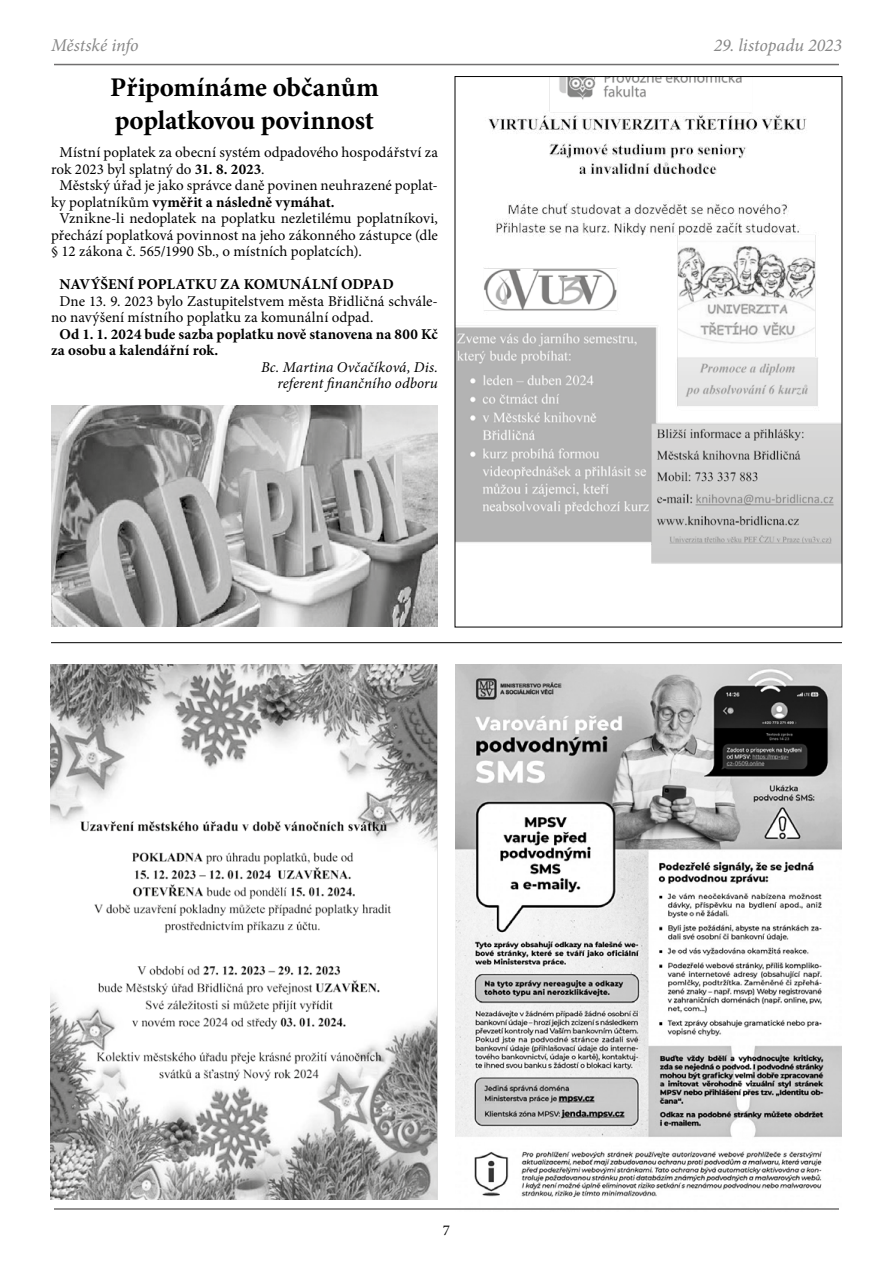
<style>
.page{position:relative;width:893px;height:1263px;background:#fff}
.page>*{position:absolute;margin:0;border:0;box-sizing:border-box;transform-origin:0 0}
.t1{font:700 27px/32.7px "Minion Pro";letter-spacing:-.005em;color:#000}
.t2{font:italic 18px "Minion Pro";letter-spacing:-.005em;color:#878787}
.t3{font:15px/16.5px "Minion Pro";letter-spacing:.005em;color:#000}
.t4{font:700 15px/16.5px "Minion Pro";letter-spacing:.005em;color:#000}
.t5{font:italic 15px/16.5px "Minion Pro";letter-spacing:.005em;color:#000;text-align:right}
.s1{font-weight:700}
.s2{font-weight:400}
</style>
<div class="page">
<img style="left:50px;top:665px;width:388px;height:534px">
<hr style="left:51px;top:642px;width:791px;height:1px;background:#000">
<img style="left:455px;top:665px;width:387px;height:533px">
<img style="left:457px;top:78px;width:383px;height:486px">
<hr style="left:54px;top:1208px;width:785px;height:2px;background:#706f6f">
<hr style="left:54px;top:64px;width:785px;height:1px;background:#706f6f">
<img style="left:51px;top:405px;width:387px;height:221px">
<p class="t2" style="left:51px;top:33px;width:89px">Městské info</p>
<p class="t2" style="left:714px;top:33px;width:130px">29. listopadu 2023</p>
<h1 class="t1" style="left:110px;top:71px;width:270px">Připomínáme občanům poplatkovou povinnost</h1>
<p class="t3" style="left:60px;top:144px;width:380px">Místní poplatek za obecní systém odpadového hospodářství za</p>
<p class="t3" style="left:51px;top:161px;width:215px">rok 2023 byl splatný do <span class="s1">31. 8. 2023</span>.</p>
<p class="t3" style="left:60px;top:177px;width:380px">Městský úřad je jako správce daně povinen neuhrazené poplat-</p>
<p class="t4" style="left:51px;top:193px;width:285px"><span class="s2">ky poplatníkům</span> vyměřit a následně vymáhat.</p>
<p class="t3" style="left:60px;top:210px;width:380px">Vznikne-li nedoplatek na poplatku nezletilému poplatníkovi,</p>
<p class="t3" style="left:51px;top:227px;width:388px">přechází poplatková povinnost na jeho zákonného zástupce (dle</p>
<p class="t3" style="left:51px;top:243px;width:312px">§ 12 zákona č. 565/1990 Sb., o místních poplatcích).</p>
<p class="t4" style="left:60px;top:276px;width:336px">NAVÝŠENÍ POPLATKU ZA KOMUNÁLNÍ ODPAD</p>
<p class="t3" style="left:51px;top:293px;width:388px;text-indent:9px">Dne 13. 9. 2023 bylo Zastupitelstvem města Břidličná schvále&shy;no navýšení místního poplatku za komunální odpad.</p>
<p class="t4" style="left:51px;top:325px;width:388px;text-indent:9px">Od 1. 1. 2024 bude sazba poplatku nově stanovena na 800 Kč za osobu a kalendářní rok.</p>
<p class="t5" style="left:261px;top:359px;width:178px">Bc. Martina Ovčačíková, Dis. referent finančního odboru</p>
<p class="t3" style="left:443px;top:1221px;width:9px">7</p>
</div>
